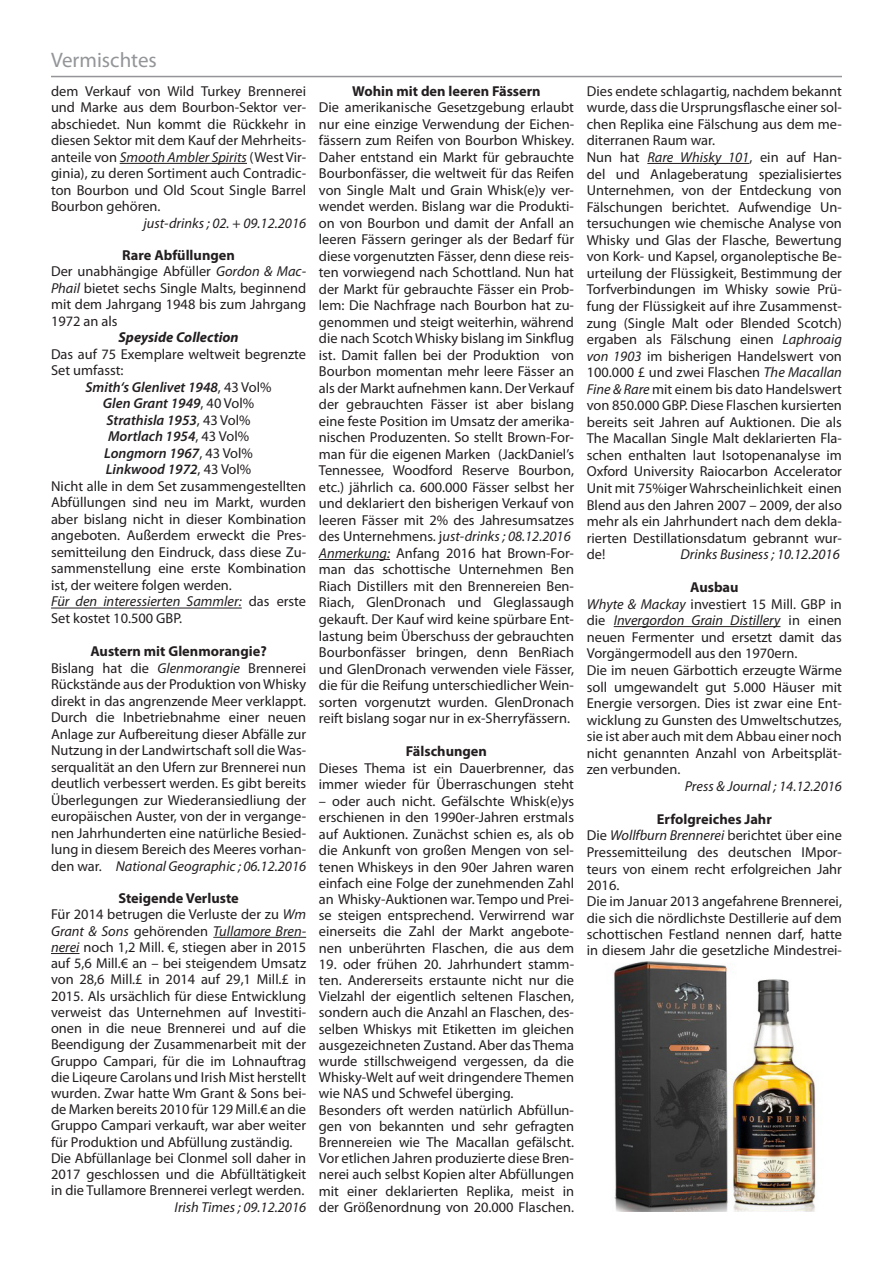
<style>
.page{position:relative;width:893px;height:1263px;background:#fff}
.page>*{position:absolute;margin:0;border:0;box-sizing:border-box;transform-origin:0 0}
.t1{font:21px "Myriad Pro";color:#939598}
.t2{font:14.4px/16.5px "Myriad Pro";color:#231f20}
.t3{font:italic 14.4px "Myriad Pro";color:#231f20}
.t4{font:italic 600 14.4px "Myriad Pro";color:#231f20}
.t5{font:700 14.4px "Myriad Pro";color:#231f20}
.t6{font:italic 700 14.4px "Myriad Pro";color:#231f20}
.s1{font-style:italic}
.s2{font-weight:700}
.s3{font-weight:400;font-style:normal}
.s4{font-style:normal}
</style>
<div class="page">
<hr style="left:51px;top:76px;width:791px;height:1px;background:#939598">
<hr style="left:120px;top:163px;width:127px;height:1px;background:#231f20">
<hr style="left:51px;top:608px;width:191px;height:1px;background:#231f20">
<hr style="left:213px;top:937px;width:93px;height:1px;background:#231f20">
<svg style="left:51px;top:953px;width:29px;height:1px"></svg>
<hr style="left:319px;top:559px;width:71px;height:1px;background:#231f20">
<hr style="left:647px;top:163px;width:102px;height:1px;background:#231f20">
<hr style="left:614px;top:626px;width:166px;height:1px;background:#231f20">
<img style="left:613px;top:961px;width:203px;height:251px">
<h1 class="t1" style="left:51px;top:47px;width:107px">Vermischtes</h1>
<p class="t2" style="left:51px;top:83px;width:257px;text-align:justify">dem Verkauf von Wild Turkey Brennerei und Marke aus dem Bourbon-Sektor ver&shy;abschiedet. Nun kommt die Rückkehr in diesen Sektor mit dem Kauf der Mehrheits&shy;anteile von <span class="s1">Smooth Ambler Spirits</span> (West Vir&shy;ginia), zu deren Sortiment auch Contradic&shy;ton Bourbon und Old Scout Single Barrel Bourbon gehören.</p>
<p class="t3" style="left:144px;top:214px;width:164px">just-drinks ; 02. + 09.12.2016</p>
<p class="t2" style="left:51px;top:246px;width:257px;text-indent:71px"><span class="s2">Rare Abfüllungen<br></span>Der unabhängige Abfüller <span class="s1">Gordon &amp; Mac-<br>Phail</span> bietet sechs Single Malts, beginnend mit dem Jahrgang 1948 bis zum Jahrgang<br>1972 an als</p>
<p class="t6" style="left:118px;top:328px;width:122px">Speyside Collection</p>
<p class="t2" style="left:51px;top:345px;width:257px">Das auf 75 Exemplare weltweit begrenzte</p>
<p class="t2" style="left:51px;top:362px;width:74px">Set umfasst:</p>
<p class="t4" style="left:86px;top:378px;width:187px">Smith‘s Glenlivet 1948<span class="s3">, 43 Vol%</span></p>
<p class="t4" style="left:103px;top:394px;width:153px">Glen Grant 1949<span class="s3">, 40 Vol%</span></p>
<p class="t4" style="left:107px;top:411px;width:145px">Strathisla 1953<span class="s3">, 43 Vol%</span></p>
<p class="t4" style="left:108px;top:427px;width:143px">Mortlach 1954<span class="s3">, 43 Vol%</span></p>
<p class="t4" style="left:104px;top:444px;width:150px">Longmorn 1967<span class="s3">, 43 Vol%</span></p>
<p class="t4" style="left:106px;top:460px;width:147px">Linkwood 1972<span class="s3">, 43 Vol%</span></p>
<p class="t2" style="left:51px;top:477px;width:257px">Nicht alle in dem Set zusammengestellten</p>
<p class="t2" style="left:51px;top:494px;width:257px">Abfüllungen sind neu im Markt, wurden</p>
<p class="t2" style="left:51px;top:510px;width:257px">aber bislang nicht in dieser Kombination</p>
<p class="t2" style="left:51px;top:527px;width:257px">angeboten. Außerdem erweckt die Pres-</p>
<p class="t2" style="left:51px;top:544px;width:257px">semitteilung den Eindruck, dass diese Zu-</p>
<p class="t2" style="left:51px;top:560px;width:257px">sammenstellung eine erste Kombination</p>
<p class="t2" style="left:51px;top:577px;width:182px">ist, der weitere folgen werden.</p>
<p class="t3" style="left:51px;top:593px;width:257px">Für den interessierten Sammler: <span class="s4">das erste</span></p>
<p class="t2" style="left:51px;top:610px;width:132px">Set kostet 10.500 GBP.</p>
<p class="t2" style="left:51px;top:643px;width:257px;text-align:center"><span class="s2">Austern mit Glenmorangie?<br></span>Bislang hat die <span class="s1">Glenmorangie</span> Brennerei Rückstände aus der Produktion von Whisky direkt in das angrenzende Meer verklappt.<br>Durch die Inbetriebnahme einer neuen Anlage zur Aufbereitung dieser Abfälle zur Nutzung in der Landwirtschaft soll die Was&shy;serqualität an den Ufern zur Brennerei nun deutlich verbessert werden. Es gibt bereits Überlegungen zur Wiederansiedliung der europäischen Auster, von der in vergange&shy;nen Jahrhunderten eine natürliche Besied&shy;lung in diesem Bereich des Meeres vorhan&shy;den war. <span class="s1">National Geographic ; 06.12.2016</span></p>
<p class="t2" style="left:51px;top:890px;width:257px;text-indent:67px"><span class="s2">Steigende Verluste<br></span>Für 2014 betrugen die Verluste der zu <span class="s1">Wm Grant &amp; Sons</span> gehörenden <span class="s1">Tullamore Bren&shy;nerei</span> noch 1,2 Mill. €, stiegen aber in 2015 auf 5,6 Mill.€ an – bei steigendem Umsatz von 28,6 Mill.£ in 2014 auf 29,1 Mill.£ in 2015. Als ursächlich für diese Entwicklung verweist das Unternehmen auf Investiti&shy;onen in die neue Brennerei und auf die Beendigung der Zusammenarbeit mit der Gruppo Campari, für die im Lohnauftrag die Liqeure Carolans und Irish Mist herstellt wurden. Zwar hatte Wm Grant &amp; Sons bei&shy;de Marken bereits 2010 für 129 Mill.€ an die Gruppo Campari verkauft, war aber weiter für Produktion und Abfüllung zuständig.<br>Die Abfüllanlage bei Clonmel soll daher in 2017 geschlossen und die Abfülltätigkeit in die Tullamore Brennerei verlegt werden.</p>
<p class="t3" style="left:175px;top:1198px;width:133px">Irish Times ; 09.12.2016</p>
<p class="t5" style="left:352px;top:82px;width:190px">Wohin mit den leeren Fässern</p>
<p class="t2" style="left:319px;top:99px;width:257px">Die amerikanische Gesetzgebung erlaubt nur eine einzige Verwendung der Eichen&shy;fässern zum Reifen von Bourbon Whiskey.<br>Daher entstand ein Markt für gebrauchte Bourbonfässer, die weltweit für das Reifen von Single Malt und Grain Whisk(e)y ver&shy;wendet werden. Bislang war die Produkti&shy;on von Bourbon und damit der Anfall an leeren Fässern geringer als der Bedarf für diese vorgenutzten Fässer, denn diese reis&shy;ten vorwiegend nach Schottland. Nun hat der Markt für gebrauchte Fässer ein Prob&shy;lem: Die Nachfrage nach Bourbon hat zu&shy;genommen und steigt weiterhin, während die nach Scotch Whisky bislang im Sinkflug ist. Damit fallen bei der Produktion von Bourbon momentan mehr leere Fässer an als der Markt aufnehmen kann. Der Verkauf der gebrauchten Fässer ist aber bislang eine feste Position im Umsatz der amerika&shy;nischen Produzenten. So stellt Brown-For&shy;man für die eigenen Marken (JackDaniel’s Tennessee, Woodford Reserve Bourbon, etc.) jährlich ca. 600.000 Fässer selbst her und deklariert den bisherigen Verkauf von leeren Fässer mit 2% des Jahresumsatzes des Unternehmens. j<span class="s1">ust-drinks ; 08.12.2016<br>Anmerkung:</span> Anfang 2016 hat Brown-For&shy;man das schottische Unternehmen Ben Riach Distillers mit den Brennereien Ben-Riach, GlenDronach und Gleglassaugh gekauft. Der Kauf wird keine spürbare Ent&shy;lastung beim Überschuss der gebrauchten Bourbonfässer bringen, denn BenRiach und GlenDronach verwenden viele Fässer, die für die Reifung unterschiedlicher Wein&shy;sorten vorgenutzt wurden. GlenDronach reift bislang sogar nur in ex-Sherryfässern.</p>
<p class="t5" style="left:406px;top:742px;width:83px">Fälschungen</p>
<p class="t2" style="left:319px;top:759px;width:257px">Dieses Thema ist ein Dauerbrenner, das immer wieder für Überraschungen steht</p>
<p class="t2" style="left:319px;top:792px;width:257px;text-align:justify">– oder auch nicht. Gefälschte Whisk(e)ys erschienen in den 1990er-Jahren erstmals auf Auktionen. Zunächst schien es, als ob die Ankunft von großen Mengen von sel&shy;tenen Whiskeys in den 90er Jahren waren einfach eine Folge der zunehmenden Zahl an Whisky-Auktionen war. Tempo und Prei&shy;se steigen entsprechend. Verwirrend war einerseits die Zahl der Markt angebote&shy;nen unberührten Flaschen, die aus dem</p>
<p class="t2" style="left:319px;top:955px;width:257px">19. oder frühen 20. Jahrhundert stamm&shy;ten. Andererseits erstaunte nicht nur die Vielzahl der eigentlich seltenen Flaschen, sondern auch die Anzahl an Flaschen, des&shy;selben Whiskys mit Etiketten im gleichen ausgezeichneten Zustand. Aber das Thema wurde stillschweigend vergessen, da die Whisky-Welt auf weit dringendere Themen wie NAS und Schwefel überging.<br>Besonders oft werden natürlich Abfüllun&shy;gen von bekannten und sehr gefragten Brennereien wie The Macallan gefälscht.<br>Vor etlichen Jahren produzierte diese Bren&shy;nerei auch selbst Kopien alter Abfüllungen mit einer deklarierten Replika, meist in der Größenordnung von 20.000 Flaschen.</p>
<p class="t2" style="left:587px;top:83px;width:257px">Dies endete schlagartig, nachdem bekannt wurde, dass die Ursprungsflasche einer sol&shy;chen Replika eine Fälschung aus dem me&shy;diterranen Raum war.<br>Nun hat <span class="s1">Rare Whisky 101</span>, ein auf Han&shy;del und Anlageberatung spezialisiertes Unternehmen, von der Entdeckung von Fälschungen berichtet. Aufwendige Un&shy;tersuchungen wie chemische Analyse von Whisky und Glas der Flasche, Bewertung von Kork- und Kapsel, organoleptische Be&shy;urteilung der Flüssigkeit, Bestimmung der Torfverbindungen im Whisky sowie Prü&shy;fung der Flüssigkeit auf ihre Zusammenst&shy;zung (Single Malt oder Blended Scotch) ergaben als Fälschung einen <span class="s1">Laphroaig von 1903</span> im bisherigen Handelswert von 100.000 £ und zwei Flaschen <span class="s1">The Macallan Fine &amp; Rare</span> mit einem bis dato Handelswert von 850.000 GBP. Diese Flaschen kursierten bereits seit Jahren auf Auktionen. Die als The Macallan Single Malt deklarierten Fla&shy;schen enthalten laut Isotopenanalyse im Oxford University Raiocarbon Accelerator Unit mit 75%iger Wahrscheinlichkeit einen Blend aus den Jahren 2007 – 2009, der also mehr als ein Jahrhundert nach dem dekla&shy;rierten Destillationsdatum gebrannt wur&shy;de!</p>
<p class="t3" style="left:680px;top:545px;width:161px">Drinks Business ; 10.12.2016</p>
<p class="t2" style="left:587px;top:579px;width:257px;text-indent:103px"><span class="s2">Ausbau<br></span><span class="s1">Whyte &amp; Mackay</span> investiert 15 Mill. GBP in die <span class="s1">Invergordon Grain Distillery</span> in einen neuen Fermenter und ersetzt damit das Vorgängermodell aus den 1970ern.<br>Die im neuen Gärbottich erzeugte Wärme soll umgewandelt gut 5.000 Häuser mit Energie versorgen. Dies ist zwar eine Ent&shy;wicklung zu Gunsten des Umweltschutzes, sie ist aber auch mit dem Abbau einer noch nicht genannten Anzahl von Arbeitsplät&shy;zen verbunden.</p>
<p class="t3" style="left:685px;top:777px;width:159px">Press &amp; Journal ; 14.12.2016</p>
<p class="t2" style="left:587px;top:811px;width:257px;text-indent:70px"><span class="s2">Erfolgreiches Jahr<br></span>Die <span class="s1">Wollfburn Brennerei</span> berichtet über eine Pressemitteilung des deutschen IMpor&shy;teurs von einem recht erfolgreichen Jahr 2016.<br>Die im Januar 2013 angefahrene Brennerei, die sich die nördlichste Destillerie auf dem schottischen Festland nennen darf, hatte in diesem Jahr die gesetzliche Mindestrei-</p>
</div>
